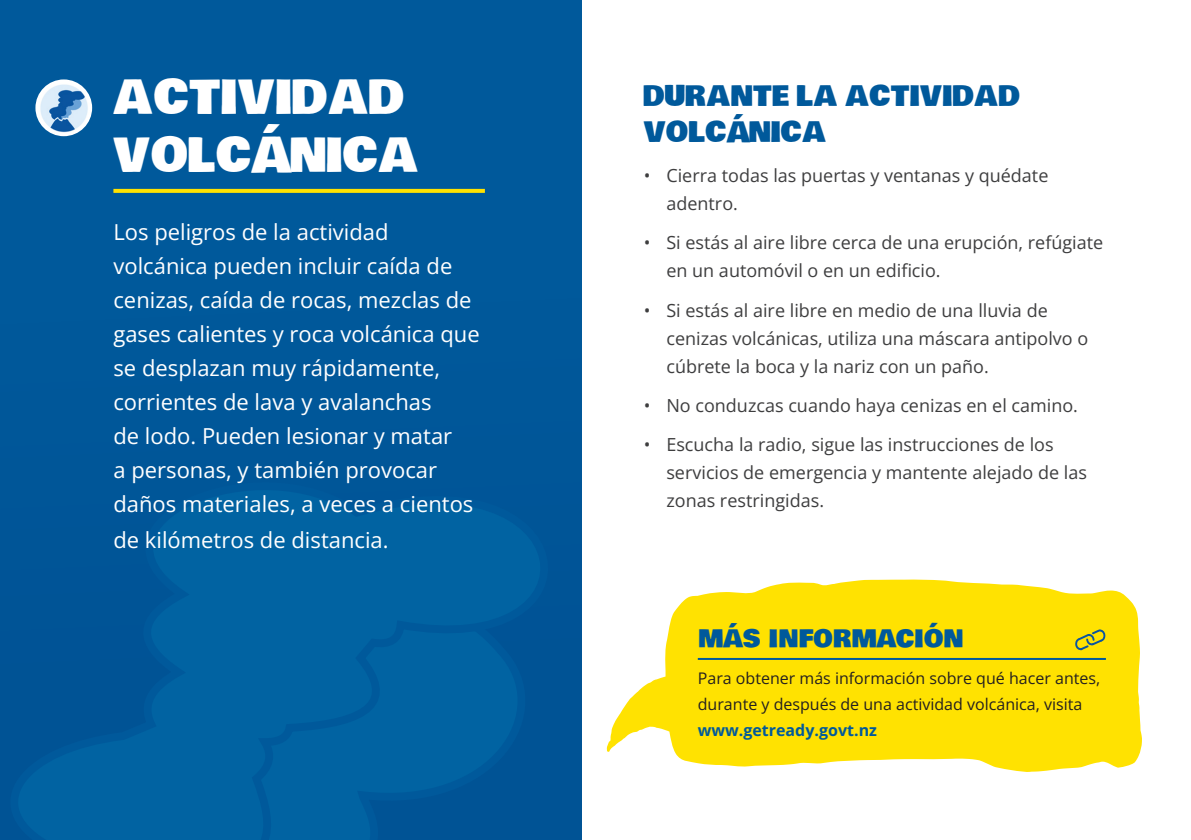
<style>
.page{position:relative;width:1191px;height:840px;background:#fff}
.page>*{position:absolute;margin:0;border:0;box-sizing:border-box;transform-origin:0 0}
.White_headings{font:40px/57.6px "Bowlby One NZ Regular";color:#fff}
.t1{font:24px/36px "Bowlby One NZ Regular";color:#00599b}
.more_information{font:24px "Bowlby One";color:#00599b}
.Intro{font:22px/34px "Open Sans";color:#fff}
.Bullets{font:18px/28px "Open Sans";color:#3e3e3f}
.Body{font:16px/26px "Open Sans";color:#231f20}
.s1{font-family:"Bowlby One";font-size:48px}
.s2{font-family:"Bowlby One";font-size:28px}
.s3{font-weight:700;color:#00599b}
</style>
<div class="page">
<div style="left:0;top:0;width:581px;height:839px;background:#00599b"></div>
<svg style="left:113px;top:189px;width:372px;height:4px"></svg>
<svg style="left:607px;top:579px;width:535px;height:193px;fill:#ffe201"></svg>
<hr style="left:698px;top:657px;width:408px;height:2px;background:#00599b">
<svg style="left:1075px;top:628px;width:30px;height:22px"></svg>
<img style="left:35px;top:79px;width:57px;height:57px;border-radius:28px">
<p class="White_headings" style="left:113px;top:66px;width:308px">ACTIVIDAD<br>VOLC<span class="s1">Á</span>NICA</p>
<p class="Intro" style="left:113px;top:214px;width:368px">Los peligros de la actividad volcánica pueden incluir caída de cenizas, caída de rocas, mezclas de gases calientes y roca volcánica que se desplazan muy rápidamente, corrientes de lava y avalanchas<br>de lodo. Pueden lesionar y matar<br>a personas, y también provocar daños materiales, a veces a cientos</p>
<p class="Intro" style="left:113px;top:522px;width:277px">de kilómetros de distancia.</p>
<h2 class="t1" style="left:643px;top:76px;width:378px">DURANTE LA ACTIVIDAD<br>VOLC<span class="s2">Á</span>NICA</h2>
<p class="Bullets" style="left:666px;top:161px;width:383px;text-indent:-23px">• Cierra todas las puertas y ventanas y quédate adentro.</p>
<p class="Bullets" style="left:666px;top:228px;width:438px;text-indent:-23px">• Si estás al aire libre cerca de una erupción, refúgiate en un automóvil o en un edificio.</p>
<p class="Bullets" style="left:666px;top:295px;width:423px;text-indent:-23px">• Si estás al aire libre en medio de una lluvia de cenizas volcánicas, utiliza una máscara antipolvo o cúbrete la boca y la nariz con un paño.</p>
<p class="Bullets" style="left:643px;top:391px;width:436px">• No conduzcas cuando haya cenizas en el camino.</p>
<p class="Bullets" style="left:666px;top:430px;width:422px;text-indent:-23px">• Escucha la radio, sigue las instrucciones de los servicios de emergencia y mantente alejado de las zonas restringidas.</p>
<p class="more_information" style="left:698px;top:619px;width:267px">MÁS INFORMACIÓN</p>
<p class="Body" style="left:698px;top:664px;width:404px">Para obtener más información sobre qué hacer antes, durante y después de una actividad volcánica, visita <span class="s3">www.getready.govt.nz</span></p>
</div>
